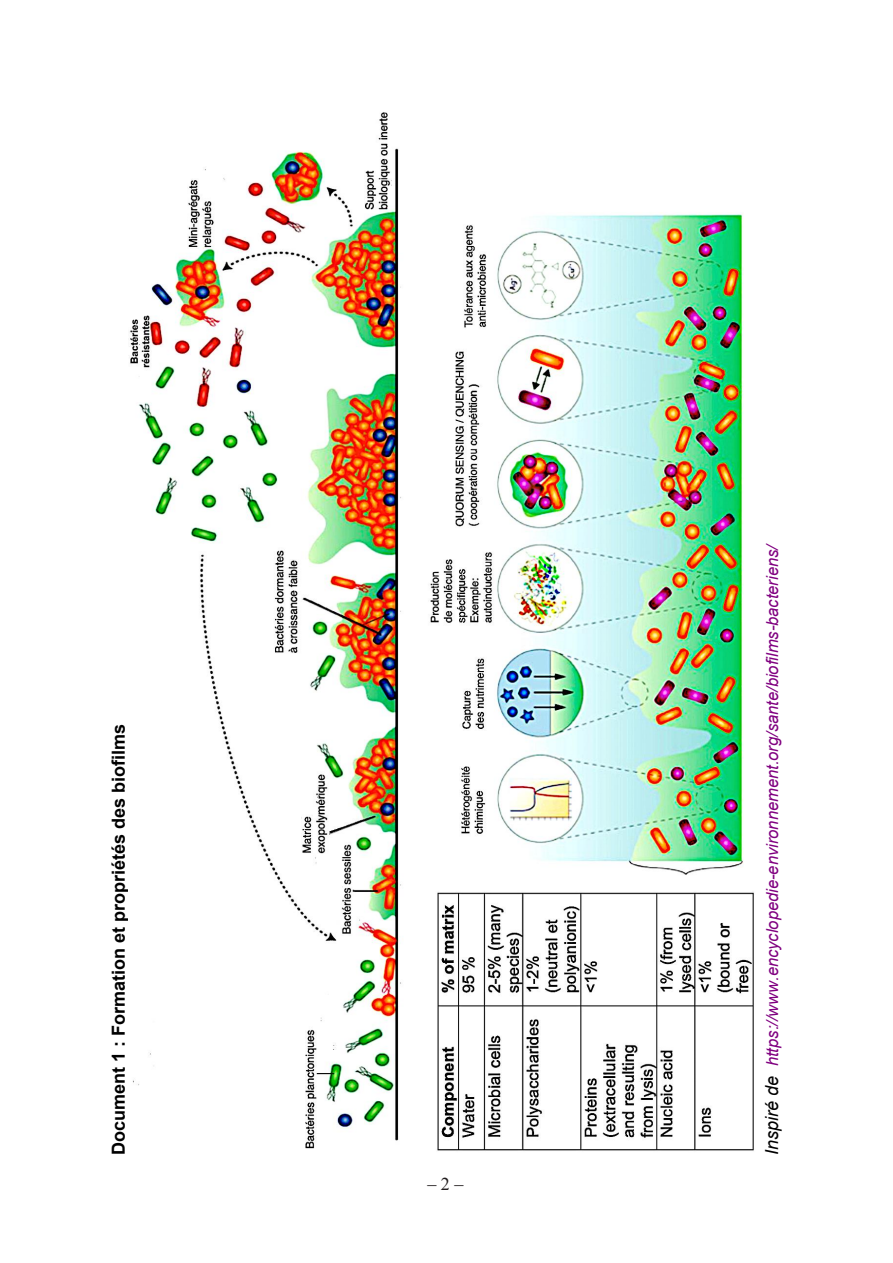
<style>
.page{position:relative;width:893px;height:1263px;background:#fff}
.page>*{position:absolute;margin:0;border:0;box-sizing:border-box;transform-origin:0 0}
.t1{font:700 18px "Arial";color:#000}
.t2{font:18px "Times New Roman";color:#231f20}
.t3{font:italic 16.5px "Arial";color:#800080}
.s1{font-size:18px;color:#000}
</style>
<div class="page">
<img style="left:129px;top:112px;width:272px;height:1037px">
<img style="left:430px;top:214px;width:324px;height:937px">
<p class="t1" style="left:107px;top:1155px;width:432px;rotate:-90deg">Document 1 : Formation et propriétés des biofilms</p>
<p class="t2" style="left:427px;top:1172px;width:37px">‒ 2 ‒</p>
<p class="t3" style="left:761px;top:1155px;width:614px;rotate:-90deg"><span class="s1">Inspiré de</span> https://www.encyclopedie-environnement.org/sante/biofilms-bacteriens/</p>
</div>
